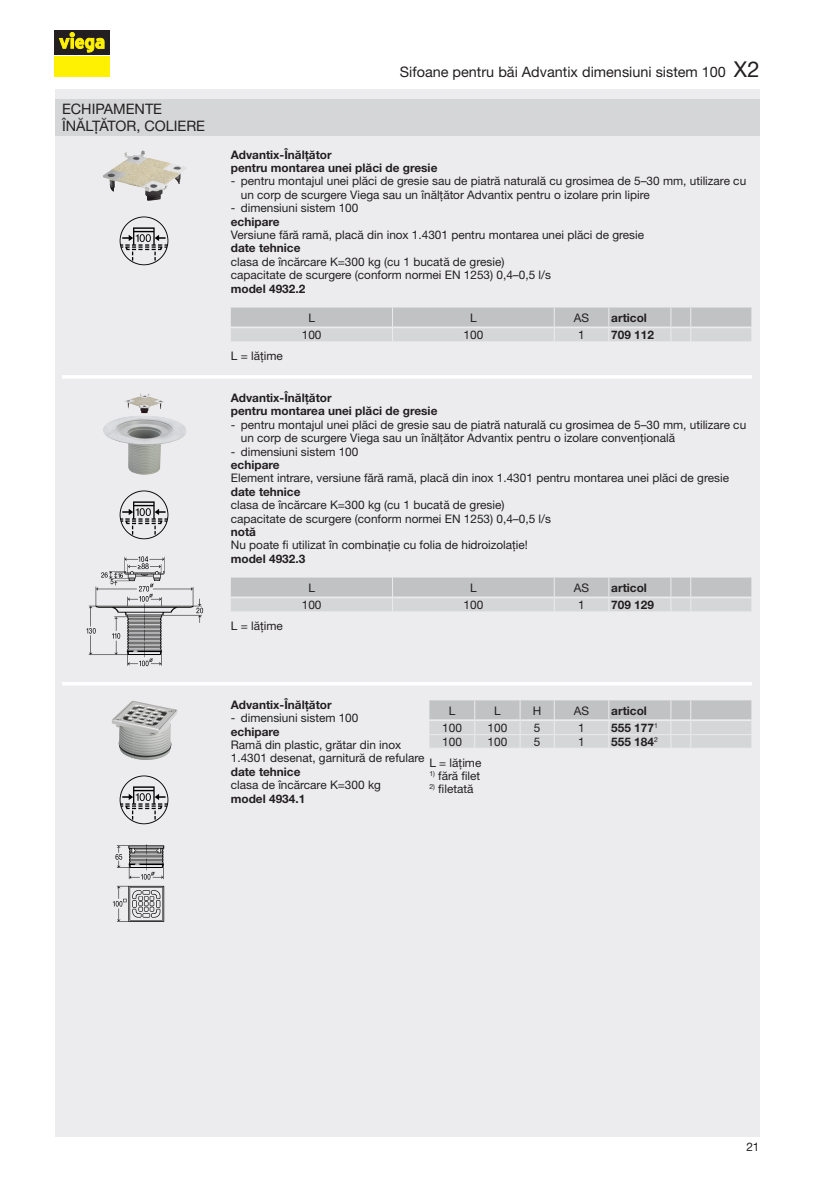
<style>
.page{position:relative;width:834px;height:1181px;background:#fff}
.page>*{position:absolute;margin:0;border:0;box-sizing:border-box;transform-origin:0 0}
.t1{font:14.35px/16.3px "M Ying Hei PR Cfor Viega W4";color:#231f20}
.t2{font:11.9px/13.5px "M Ying Hei PR Cfor Viega W4";color:#231f20}
.t3{font:11.9px/13.5px "M Ying Hei PR Cfor Viega W7";color:#231f20}
.s1{font-size:21.88px}
</style>
<div class="page">
<div style="left:55px;top:89px;width:704px;height:1047px;background:#ececee"></div>
<svg style="left:231px;top:307px;width:521px;height:34px;background:#cbccce"></svg>
<div style="left:55px;top:99px;width:704px;height:36px;background:#d5d6d8"></div>
<img style="left:103px;top:150px;width:40px;height:41px">
<img style="left:120px;top:216px;width:49px;height:49px">
<svg style="left:231px;top:577px;width:521px;height:34px;background:#cbccce"></svg>
<svg style="left:132px;top:394px;width:9px;height:5px"></svg>
<img style="left:120px;top:490px;width:49px;height:49px">
<img style="left:86px;top:556px;width:118px;height:111px">
<svg style="left:429px;top:700px;width:323px;height:48px;background:#cfd0d2"></svg>
<img style="left:112px;top:700px;width:64px;height:60px">
<img style="left:120px;top:775px;width:49px;height:49px">
<img style="left:112px;top:844px;width:53px;height:78px">
<hr style="left:62px;top:375px;width:690px;height:4px;background:#fff">
<hr style="left:62px;top:682px;width:690px;height:3px;background:#fff">
<div style="left:55px;top:56px;width:55px;height:21px;background:#fff101"></div>
<div style="left:55px;top:30px;width:55px;height:24px;background:#231f20"></div>
<svg style="left:59px;top:32px;width:45px;height:21px"></svg>
<p class="t1" style="left:62px;top:101px;width:144px">ECHIPAMENTE<br>ÎNĂLȚĂTOR, COLIERE</p>
<p class="t1" style="left:400px;top:64px;width:361px">Sifoane pentru băi Advantix dimensiuni sistem 100 <span class="s1">X2</span></p>
<p class="t3" style="left:231px;top:148px;width:208px">Advantix-Înălțător<br>pentru montarea unei plăci de gresie</p>
<p class="t2" style="left:241px;top:174px;width:507px;text-indent:-10px">- pentru montajul unei plăci de gresie sau de piatră naturală cu grosimea de 5–30 -mm, utilizare cu un corp de scurgere Viega sau un înălțător Advantix pentru o izolare prin lipire</p>
<p class="t2" style="left:231px;top:201px;width:129px">- dimensiuni sistem 100</p>
<p class="t3" style="left:231px;top:215px;width:50px">echipare</p>
<p class="t2" style="left:231px;top:228px;width:414px">Versiune fără ramă, placă din inox 1.4301 pentru montarea unei plăci de gresie</p>
<p class="t3" style="left:231px;top:241px;width:71px">date tehnice</p>
<p class="t2" style="left:231px;top:255px;width:321px">clasa de încărcare K=300 -kg (cu 1 bucată de gresie) capacitate de scurgere (conform normei EN -1253) 0,4–0,5 l/s</p>
<p class="t3" style="left:231px;top:282px;width:76px">model 4932.2</p>
<p class="t2" style="left:308px;top:311px;width:8px">L</p>
<p class="t2" style="left:470px;top:311px;width:8px">L</p>
<p class="t2" style="left:573px;top:311px;width:17px">AS</p>
<p class="t3" style="left:611px;top:311px;width:37px">articol</p>
<p class="t2" style="left:302px;top:328px;width:21px">100</p>
<p class="t2" style="left:463px;top:328px;width:21px">100</p>
<p class="t2" style="left:578px;top:328px;width:8px">1</p>
<p class="t3" style="left:611px;top:328px;width:44px">709 112</p>
<p class="t2" style="left:231px;top:349px;width:53px">L = -lăţime</p>
<p class="t3" style="left:231px;top:391px;width:208px">Advantix-Înălțător<br>pentru montarea unei plăci de gresie</p>
<p class="t2" style="left:241px;top:418px;width:507px;text-indent:-10px">- pentru montajul unei plăci de gresie sau de piatră naturală cu grosimea de 5–30 -mm, utilizare cu un corp de scurgere Viega sau un înălțător Advantix pentru o izolare convențională</p>
<p class="t2" style="left:231px;top:444px;width:129px">- dimensiuni sistem 100</p>
<p class="t3" style="left:231px;top:458px;width:50px">echipare</p>
<p class="t2" style="left:231px;top:471px;width:499px">Element intrare, versiune fără ramă, placă din inox 1.4301 pentru montarea unei plăci de gresie</p>
<p class="t3" style="left:231px;top:485px;width:71px">date tehnice</p>
<p class="t2" style="left:231px;top:498px;width:321px">clasa de încărcare K=300 -kg (cu 1 bucată de gresie) capacitate de scurgere (conform normei EN -1253) 0,4–0,5 l/s</p>
<p class="t3" style="left:231px;top:525px;width:27px">notă</p>
<p class="t2" style="left:231px;top:538px;width:298px">Nu poate fi utilizat în combinație cu folia de hidroizolație!</p>
<p class="t3" style="left:231px;top:551px;width:76px">model 4932.3</p>
<p class="t2" style="left:308px;top:580px;width:8px">L</p>
<p class="t2" style="left:470px;top:580px;width:8px">L</p>
<p class="t2" style="left:573px;top:580px;width:17px">AS</p>
<p class="t3" style="left:611px;top:580px;width:37px">articol</p>
<p class="t2" style="left:302px;top:598px;width:21px">100</p>
<p class="t2" style="left:463px;top:598px;width:21px">100</p>
<p class="t2" style="left:578px;top:598px;width:8px">1</p>
<p class="t3" style="left:611px;top:598px;width:44px">709 129</p>
<p class="t2" style="left:231px;top:619px;width:53px">L = -lăţime</p>
<p class="t3" style="left:231px;top:698px;width:102px">Advantix-Înălțător</p>
<p class="t2" style="left:231px;top:711px;width:129px">- dimensiuni sistem 100</p>
<p class="t3" style="left:231px;top:724px;width:50px">echipare</p>
<p class="t2" style="left:231px;top:738px;width:195px">Ramă din plastic, grătar din inox<br>1.4301 desenat, garnitură de refulare</p>
<p class="t3" style="left:231px;top:765px;width:71px">date tehnice</p>
<p class="t2" style="left:231px;top:778px;width:151px">clasa de încărcare K=300 -kg</p>
<p class="t3" style="left:231px;top:791px;width:76px">model 4934.1</p>
<p class="t2" style="left:448px;top:703px;width:8px">L</p>
<p class="t2" style="left:494px;top:703px;width:8px">L</p>
<p class="t2" style="left:533px;top:703px;width:10px">H</p>
<p class="t2" style="left:573px;top:703px;width:17px">AS</p>
<p class="t3" style="left:611px;top:703px;width:37px">articol</p>
<p class="t2" style="left:442px;top:721px;width:21px">100</p>
<p class="t2" style="left:487px;top:721px;width:21px">100</p>
<p class="t2" style="left:533px;top:721px;width:8px">5</p>
<p class="t2" style="left:578px;top:721px;width:8px">1</p>
<p class="t3" style="left:611px;top:721px;width:48px">555 177<sup>1</sup></p>
<p class="t2" style="left:442px;top:734px;width:21px">100</p>
<p class="t2" style="left:487px;top:734px;width:21px">100</p>
<p class="t2" style="left:533px;top:734px;width:8px">5</p>
<p class="t2" style="left:578px;top:734px;width:8px">1</p>
<p class="t3" style="left:611px;top:734px;width:48px">555 184<sup>2</sup></p>
<p class="t2" style="left:429px;top:755px;width:53px">L = -lăţime</p>
<p class="t2" style="left:429px;top:769px;width:52px"><sup>1)</sup> fără filet</p>
<p class="t2" style="left:429px;top:782px;width:46px"><sup>2)</sup> filetată</p>
<p class="t2" style="left:746px;top:1140px;width:15px">21</p>
</div>
